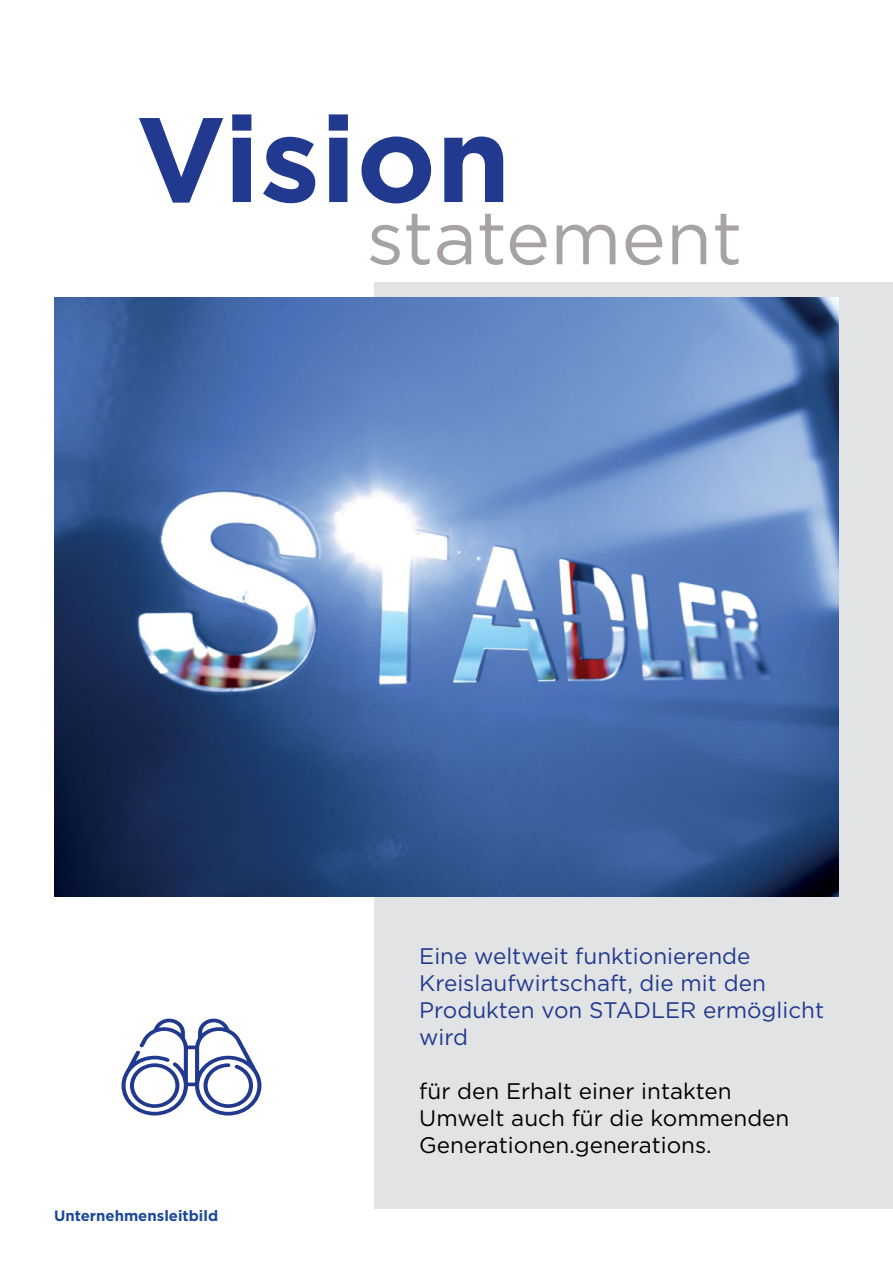
<style>
.page{position:relative;width:893px;height:1263px;background:#fff}
.page>*{position:absolute;margin:0;border:0;box-sizing:border-box;transform-origin:0 0}
.t1{font:700 120px "Gotham";color:#213a8f}
.t2{font:75px "Gotham";color:#a6a3a2}
.t3{font:22.5px/27px "Gotham";color:#213a8f}
.t4{font:22.5px/27px "Gotham";color:#000}
.t5{font:700 15px "Gotham";color:#1b499b}
</style>
<div class="page">
<div style="left:374px;top:283px;width:519px;height:926px;background:#e2e3e4"></div>
<img style="left:54px;top:298px;width:785px;height:599px">
<svg style="left:121px;top:1019px;width:140px;height:96px"></svg>
<h1 class="t1" style="left:136px;top:80px;width:376px">Vision</h1>
<h2 class="t2" style="left:367px;top:190px;width:377px">statement</h2>
<p class="t5" style="left:54px;top:1206px;width:166px">Unternehmensleitbild</p>
<p class="t3" style="left:419px;top:942px;width:406px">Eine weltweit funktionierende<br>Kreislaufwirtschaft, die mit den<br>Produkten von STADLER ermöglicht wird</p>
<p class="t4" style="left:419px;top:1077px;width:372px">für den Erhalt einer intakten<br>Umwelt auch für die kommenden<br>Generationen.generations.</p>
</div>
